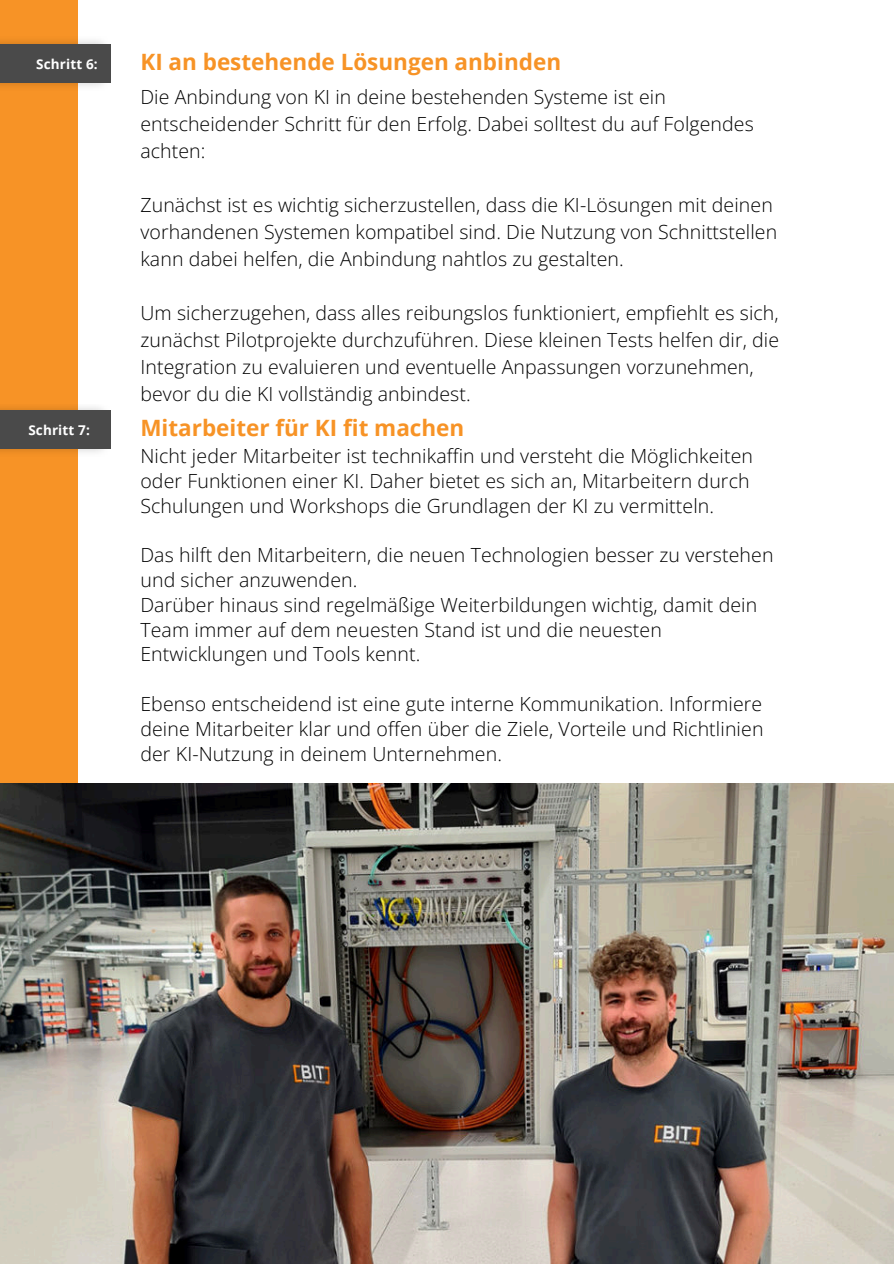
<style>
.page{position:relative;width:894px;height:1264px;background:#fff}
.page>*{position:absolute;margin:0;border:0;box-sizing:border-box;transform-origin:0 0}
.t1{font:700 22.5px "Open Sans";color:#f79326}
.t2{font:300 19.5px/24.8px "Open Sans";letter-spacing:.005em;color:#000}
.t3{font:700 13.5px "Open Sans";letter-spacing:.01em;color:#fff}
</style>
<div class="page">
<div style="left:0;top:0;width:77px;height:1263px;background:#f79326"></div>
<img style="left:0;top:401px;width:111px;height:55px">
<div style="left:0;top:411px;width:111px;height:38px;background:#4a4a4a"></div>
<img style="left:0;top:36px;width:111px;height:54px">
<div style="left:0;top:44px;width:111px;height:38px;background:#4a4a4a"></div>
<img style="left:0;top:783px;width:893px;height:480px">
<p class="t3" style="left:36px;top:54px;width:63px">Schritt 6:</p>
<p class="t1" style="left:140px;top:46px;width:422px">KI an bestehende Lösungen anbinden</p>
<p class="t3" style="left:28px;top:421px;width:63px">Schritt 7:</p>
<p class="t2" style="left:140px;top:82px;width:614px;line-height:27px">Die Anbindung von KI in deine bestehenden Systeme ist ein entscheidender Schritt für den Erfolg. Dabei solltest du auf Folgendes achten:</p>
<p class="t2" style="left:140px;top:190px;width:638px;line-height:27px">Zunächst ist es wichtig sicherzustellen, dass die KI-Lösungen mit deinen vorhandenen Systemen kompatibel sind. Die Nutzung von Schnittstellen kann dabei helfen, die Anbindung nahtlos zu gestalten.</p>
<p class="t2" style="left:140px;top:298px;width:640px;line-height:27px">Um sicherzugehen, dass alles reibungslos funktioniert, empfiehlt es sich, zunächst Pilotprojekte durchzuführen. Diese kleinen Tests helfen dir, die Integration zu evaluieren und eventuelle Anpassungen vorzunehmen, bevor du die KI vollständig anbindest.</p>
<p class="t1" style="left:140px;top:412px;width:325px">Mitarbeiter für KI fit machen</p>
<p class="t2" style="left:140px;top:443px;width:614px">Nicht jeder Mitarbeiter ist technikaffin und versteht die Möglichkeiten oder Funktionen einer KI. Daher bietet es sich an, Mitarbeitern durch<br>Schulungen und Workshops die Grundlagen der KI zu vermitteln.</p>
<p class="t2" style="left:140px;top:542px;width:634px">Das hilft den Mitarbeitern, die neuen Technologien besser zu verstehen und sicher anzuwenden.<br>Darüber hinaus sind regelmäßige Weiterbildungen wichtig, damit dein Team immer auf dem neuesten Stand ist und die neuesten Entwicklungen und Tools kennt.</p>
<p class="t2" style="left:140px;top:691px;width:624px;text-align:justify">Ebenso entscheidend ist eine gute interne Kommunikation. Informiere deine Mitarbeiter klar und offen über die Ziele, Vorteile und Richtlinien der KI-Nutzung in deinem Unternehmen.</p>
</div>
